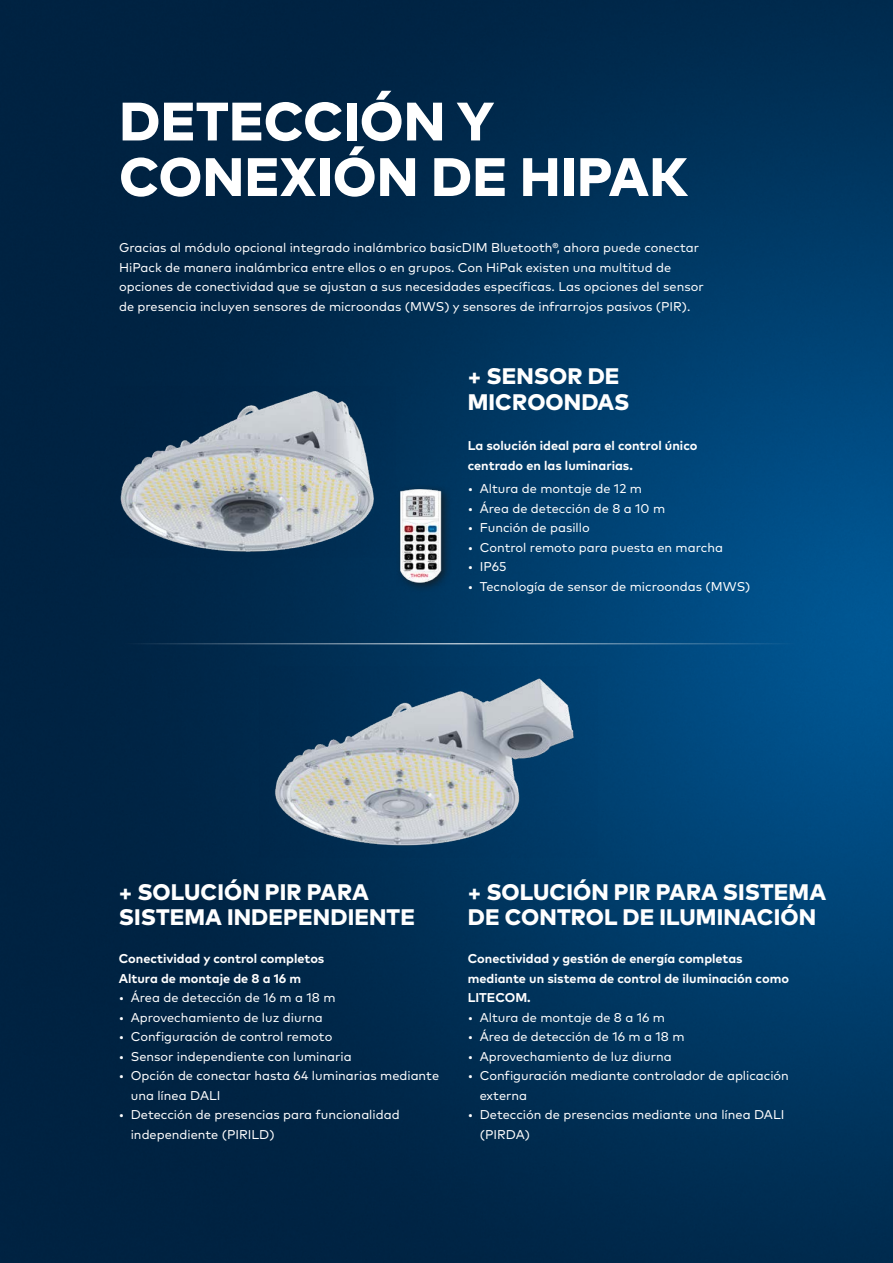
<style>
.page{position:relative;width:893px;height:1263px;background:#fff}
.page>*{position:absolute;margin:0;border:0;box-sizing:border-box;transform-origin:0 0}
.t1{font:800 54px/55.5px "Mark Pro";letter-spacing:.005em;color:#fff}
.t2{font:800 22.5px/25.5px "Mark Pro";letter-spacing:.005em;color:#fff}
.t3{font:12.75px/19.5px "Mark Pro";color:#fff}
.t4{font:700 12.75px/19.5px "Mark Pro";color:#fff}
</style>
<div class="page">
<img style="left:0;top:0;width:893px;height:1263px">
<hr style="left:119px;top:643px;width:676px;height:1px;background:#fff">
<img style="left:110px;top:387px;width:286px;height:171px">
<div style="left:395px;top:484px;width:57px;height:109px;background:#1a1a18;opacity:.75"></div>
<img style="left:397px;top:486px;width:47px;height:100px">
<img style="left:260px;top:666px;width:338px;height:192px">
<h1 class="t1" style="left:119px;top:89px;width:570px">DETECCIÓN Y<br>CONEXIÓN DE HIPAK</h1>
<p class="t3" style="left:119px;top:237px;width:586px">Gracias al módulo opcional integrado inalámbrico basicDIM Bluetooth®, ahora puede conectar HiPack de manera inalámbrica entre ellos o en grupos. Con HiPak existen una multitud de opciones de conectividad que se ajustan a sus necesidades específicas. Las opciones del sensor de presencia incluyen sensores de microondas (MWS) y sensores de infrarrojos pasivos (PIR).</p>
<h2 class="t2" style="left:468px;top:362px;width:163px">+ SENSOR DE<br>MICROONDAS</h2>
<p class="t4" style="left:468px;top:435px;width:231px">La solución ideal para el control único centrado en las luminarias.</p>
<p class="t3" style="left:468px;top:478px;width:176px">• Altura de montaje de 12 m</p>
<p class="t3" style="left:468px;top:497px;width:199px">• Área de detección de 8 a 10 m</p>
<p class="t3" style="left:468px;top:517px;width:124px">• Función de pasillo</p>
<p class="t3" style="left:468px;top:536px;width:257px">• Control remoto para puesta en marcha</p>
<p class="t3" style="left:468px;top:556px;width:40px">• IP65</p>
<p class="t3" style="left:468px;top:575px;width:284px">• Tecnología de sensor de microondas (MWS)</p>
<h2 class="t2" style="left:119px;top:877px;width:298px">+ SOLUCIÓN PIR PARA<br>SISTEMA INDEPENDIENTE</h2>
<p class="t4" style="left:119px;top:948px;width:207px">Conectividad y control completos<br>Altura de montaje de 8 a 16 m</p>
<p class="t3" style="left:119px;top:987px;width:218px">• Área de detección de 16 m a 18 m</p>
<p class="t3" style="left:119px;top:1006px;width:205px">• Aprovechamiento de luz diurna</p>
<p class="t3" style="left:119px;top:1026px;width:215px">• Configuración de control remoto</p>
<p class="t3" style="left:119px;top:1045px;width:234px">• Sensor independiente con luminaria</p>
<p class="t3" style="left:131px;top:1065px;width:310px;text-indent:-12px">• Opción de conectar hasta 64 luminarias mediante una línea DALI</p>
<p class="t3" style="left:131px;top:1104px;width:270px;text-indent:-12px">• Detección de presencias para funcionalidad independiente (PIRILD)</p>
<h2 class="t2" style="left:468px;top:877px;width:360px">+ SOLUCIÓN PIR PARA SISTEMA<br>DE CONTROL DE ILUMINACIÓN</h2>
<p class="t4" style="left:468px;top:948px;width:323px">Conectividad y gestión de energía completas mediante un sistema de control de iluminación como<br>LITECOM.</p>
<p class="t3" style="left:468px;top:1007px;width:199px">• Altura de montaje de 8 a 16 m</p>
<p class="t3" style="left:468px;top:1026px;width:218px">• Área de detección de 16 m a 18 m</p>
<p class="t3" style="left:468px;top:1045px;width:205px">• Aprovechamiento de luz diurna</p>
<p class="t3" style="left:480px;top:1065px;width:311px;text-indent:-12px">• Configuración mediante controlador de aplicación externa</p>
<p class="t3" style="left:480px;top:1104px;width:306px;text-indent:-12px">• Detección de presencias mediante una línea DALI (PIRDA)</p>
</div>
